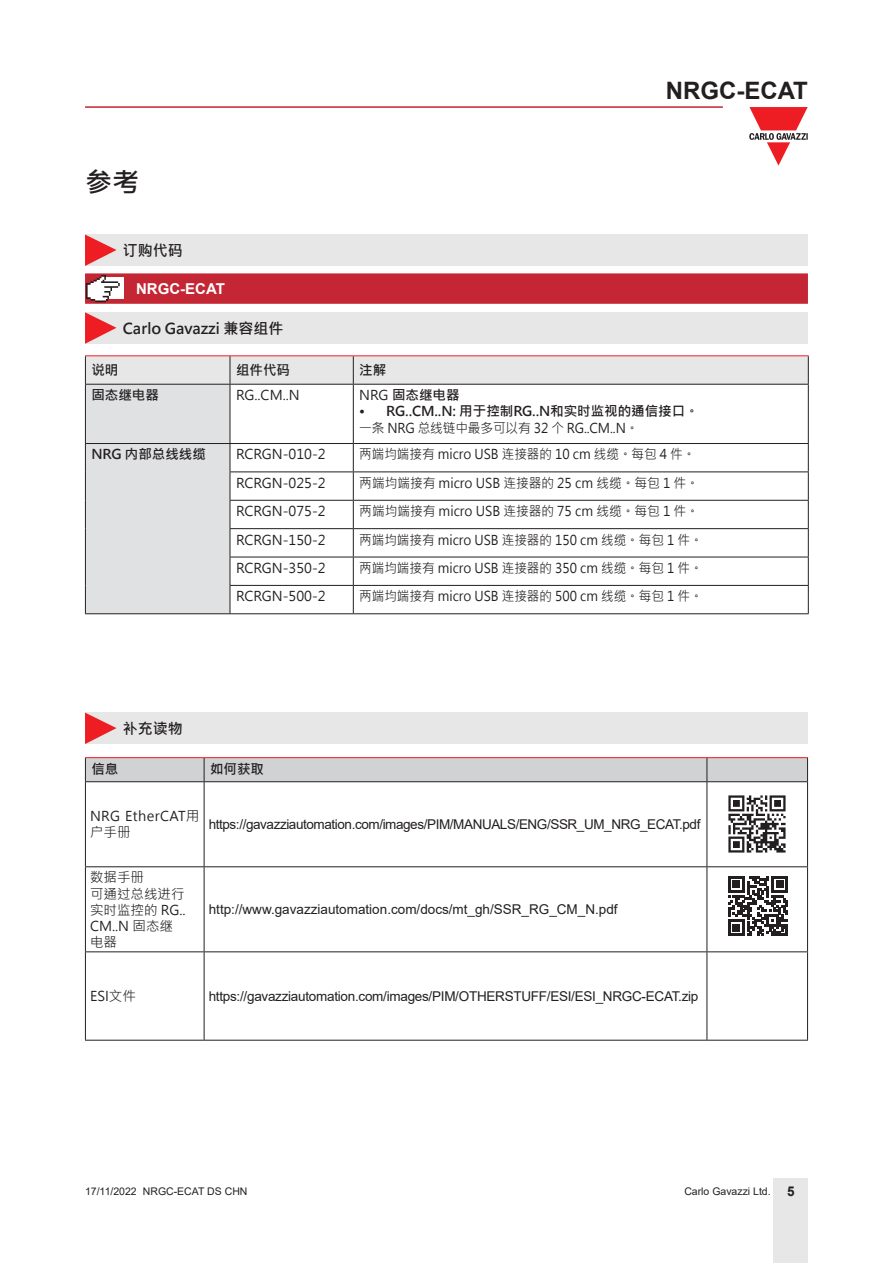
<style>
.page{position:relative;width:893px;height:1263px;background:#fff}
.page>*{position:absolute;margin:0;border:0;box-sizing:border-box;transform-origin:0 0}
.Titolo01{font:700 27px "Microsoft Jheng Hei";color:#231f20}
.t1{font:700 24px "Arial";color:#231f20}
.Titolo03{font:700 15px "Microsoft Jheng Hei";color:#231f20}
.Titolo04{font:700 15px "Arial";color:#fff}
.TestoTabellaSx{font:13.5px "Arial";letter-spacing:-.02em;color:#231f20}
.TestoTabellaSx-2{font:13.5px "Microsoft Jheng Hei";color:#231f20;scale:.93 1}
.TestoTabellaSx-3{font:13.5px/16.2px "Microsoft Jheng Hei";color:#231f20}
.TestoTabellaSx-4{font:13.5px "Microsoft Jheng Hei";color:#231f20;scale:.94 1}
.TitoloTabellaCen{font:700 13.5px "Microsoft Jheng Hei";color:#231f20}
.TestoTabellaSx-5{font:13.5px "Arial";color:#231f20}
.TestoTabellaSx-6{font:13.5px/16.2px "Microsoft Jheng Hei";letter-spacing:.025em;color:#231f20}
.TitoloTabellaSx{font:700 13.5px "Microsoft Jheng Hei";color:#231f20}
.t2{font:10.5px "Arial";color:#231f20}
.s1{font-weight:400}
.s2{font-weight:700;font-size:13.5px}
</style>
<div class="page">
<hr style="left:85px;top:106px;width:638px;height:2px;background:#c42633">
<div style="left:774px;top:1178px;width:34px;height:85px;background:#e7e7e8"></div>
<svg style="left:749px;top:107px;width:59px;height:59px"></svg>
<div style="left:85px;top:713px;width:723px;height:31px;background:#e7e7e8"></div>
<svg style="left:85px;top:713px;width:31px;height:31px"></svg>
<hr style="left:85px;top:782px;width:1px;height:84px;background:#231f20">
<hr style="left:204px;top:782px;width:1px;height:84px;background:#231f20">
<hr style="left:707px;top:782px;width:1px;height:84px;background:#231f20">
<hr style="left:85px;top:866px;width:119px;height:1px;background:#231f20">
<hr style="left:85px;top:951px;width:119px;height:1px;background:#231f20">
<hr style="left:204px;top:951px;width:503px;height:1px;background:#231f20">
<hr style="left:85px;top:1040px;width:119px;height:1px;background:#231f20">
<hr style="left:204px;top:1040px;width:503px;height:1px;background:#231f20">
<hr style="left:807px;top:782px;width:1px;height:84px;background:#231f20">
<hr style="left:85px;top:867px;width:1px;height:84px;background:#231f20">
<hr style="left:204px;top:866px;width:503px;height:1px;background:#231f20">
<hr style="left:204px;top:867px;width:1px;height:84px;background:#231f20">
<hr style="left:707px;top:866px;width:101px;height:1px;background:#231f20">
<hr style="left:707px;top:867px;width:1px;height:84px;background:#231f20">
<hr style="left:807px;top:867px;width:1px;height:84px;background:#231f20">
<hr style="left:85px;top:952px;width:1px;height:88px;background:#231f20">
<hr style="left:204px;top:952px;width:1px;height:88px;background:#231f20">
<hr style="left:707px;top:951px;width:101px;height:1px;background:#231f20">
<hr style="left:707px;top:952px;width:1px;height:88px;background:#231f20">
<hr style="left:807px;top:952px;width:1px;height:88px;background:#231f20">
<hr style="left:707px;top:1040px;width:101px;height:1px;background:#231f20">
<hr style="left:85px;top:757px;width:119px;height:1px;background:#ee1d23">
<hr style="left:204px;top:757px;width:503px;height:1px;background:#ee1d23">
<hr style="left:707px;top:757px;width:101px;height:1px;background:#ee1d23">
<div style="left:85px;top:758px;width:723px;height:23px;background:#d1d2d4"></div>
<hr style="left:85px;top:781px;width:119px;height:1px;background:#231f20">
<hr style="left:204px;top:781px;width:503px;height:1px;background:#231f20">
<hr style="left:707px;top:781px;width:101px;height:1px;background:#231f20">
<img style="left:728px;top:795px;width:58px;height:58px">
<div style="left:85px;top:234px;width:723px;height:32px;background:#e7e7e8"></div>
<svg style="left:85px;top:234px;width:31px;height:32px"></svg>
<svg style="left:85px;top:273px;width:723px;height:31px;background:#c5303c"></svg>
<div style="left:85px;top:312px;width:723px;height:32px;background:#e7e7e8"></div>
<svg style="left:85px;top:312px;width:31px;height:32px"></svg>
<svg style="left:85px;top:356px;width:724px;height:258px"></svg>
<hr style="left:85px;top:355px;width:145px;height:1px;background:#ee1d23">
<hr style="left:230px;top:355px;width:123px;height:1px;background:#ee1d23">
<hr style="left:353px;top:355px;width:456px;height:1px;background:#ee1d23">
<svg style="left:728px;top:876px;width:60px;height:60px"></svg>
<p class="Titolo01" style="left:85px;top:165px;width:55px">参考</p>
<p class="Titolo03" style="left:123px;top:241px;width:61px">订购代码</p>
<p class="Titolo04" style="left:136px;top:278px;width:90px">NRGC-ECAT</p>
<p class="Titolo03" style="left:123px;top:319px;width:162px">Carlo Gavazzi 兼容组件</p>
<h2 class="t1" style="left:666px;top:73px;width:144px">NRGC-ECAT</h2>
<p class="TitoloTabellaCen" style="left:91px;top:361px;width:28px">说明</p>
<p class="TitoloTabellaCen" style="left:236px;top:361px;width:55px">组件代码</p>
<p class="TitoloTabellaCen" style="left:359px;top:361px;width:28px">注解</p>
<p class="TitoloTabellaCen" style="left:91px;top:387px;width:69px">固态继电器</p>
<p class="TestoTabellaSx-3" style="left:236px;top:387px;width:65px">RG..CM..N</p>
<p class="TitoloTabellaCen" style="left:359px;top:387px;width:102px"><span class="s1">NRG</span> 固态继电器</p>
<p class="TitoloTabellaCen" style="left:359px;top:403px;width:341px">• RG..CM..N: 用于控制RG..N和实时监视的通信接口。</p>
<p class="TestoTabellaSx-4" style="left:359px;top:419px;width:298px">一条 NRG 总线链中最多可以有 32 个 RG..CM..N。</p>
<p class="TitoloTabellaCen" style="left:91px;top:446px;width:116px">NRG 内部总线线缆</p>
<p class="TestoTabellaSx-3" style="left:236px;top:446px;width:91px">RCRGN-010-2</p>
<p class="TestoTabellaSx-2" style="left:359px;top:446px;width:363px">两端均端接有 micro USB 连接器的 10 cm 线缆。每包 4 件。</p>
<p class="TestoTabellaSx-3" style="left:236px;top:475px;width:91px">RCRGN-025-2</p>
<p class="TestoTabellaSx-4" style="left:359px;top:474px;width:363px">两端均端接有 micro USB 连接器的 25 cm 线缆。每包 1 件。</p>
<p class="TestoTabellaSx-3" style="left:236px;top:503px;width:91px">RCRGN-075-2</p>
<p class="TestoTabellaSx-4" style="left:359px;top:503px;width:363px">两端均端接有 micro USB 连接器的 75 cm 线缆。每包 1 件。</p>
<p class="TestoTabellaSx-3" style="left:236px;top:531px;width:91px">RCRGN-150-2</p>
<p class="TestoTabellaSx-2" style="left:359px;top:531px;width:371px">两端均端接有 micro USB 连接器的 150 cm 线缆。每包 1 件。</p>
<p class="TestoTabellaSx-3" style="left:236px;top:560px;width:91px">RCRGN-350-2</p>
<p class="TestoTabellaSx-2" style="left:359px;top:559px;width:371px">两端均端接有 micro USB 连接器的 350 cm 线缆。每包 1 件。</p>
<p class="TestoTabellaSx-3" style="left:236px;top:588px;width:91px">RCRGN-500-2</p>
<p class="TestoTabellaSx-2" style="left:359px;top:588px;width:371px">两端均端接有 micro USB 连接器的 500 cm 线缆。每包 1 件。</p>
<p class="Titolo03" style="left:123px;top:719px;width:61px">补充读物</p>
<p class="TitoloTabellaSx" style="left:91px;top:761px;width:28px">信息</p>
<p class="TitoloTabellaCen" style="left:210px;top:761px;width:55px">如何获取</p>
<p class="TestoTabellaSx-6" style="left:90px;top:808px;width:111px">NRG EtherCAT用户手册</p>
<p class="TestoTabellaSx" style="left:209px;top:815px;width:493px">https://gavazziautomation.com/images/PIM/MANUALS/ENG/SSR_UM_NRG_ECAT.pdf</p>
<p class="TestoTabellaSx-3" style="left:90px;top:869px;width:55px">数据手册</p>
<p class="TestoTabellaSx-3" style="left:90px;top:885px;width:97px">可通过总线进行实时监控的 RG..<br>CM..N 固态继电器</p>
<p class="TestoTabellaSx-5" style="left:209px;top:900px;width:410px">http://www.gavazziautomation.com/docs/mt_gh/SSR_RG_CM_N.pdf</p>
<p class="TestoTabellaSx-3" style="left:90px;top:988px;width:47px">ESI文件</p>
<p class="TestoTabellaSx" style="left:209px;top:987px;width:491px">https://gavazziautomation.com/images/PIM/OTHERSTUFF/ESI/ESI_NRGC-ECAT.zip</p>
<p class="t2" style="left:85px;top:1183px;width:164px">17/11/2022 NRGC-ECAT DS CHN</p>
<p class="t2" style="left:684px;top:1183px;width:112px">Carlo Gavazzi Ltd. <span class="s2">5</span></p>
</div>
